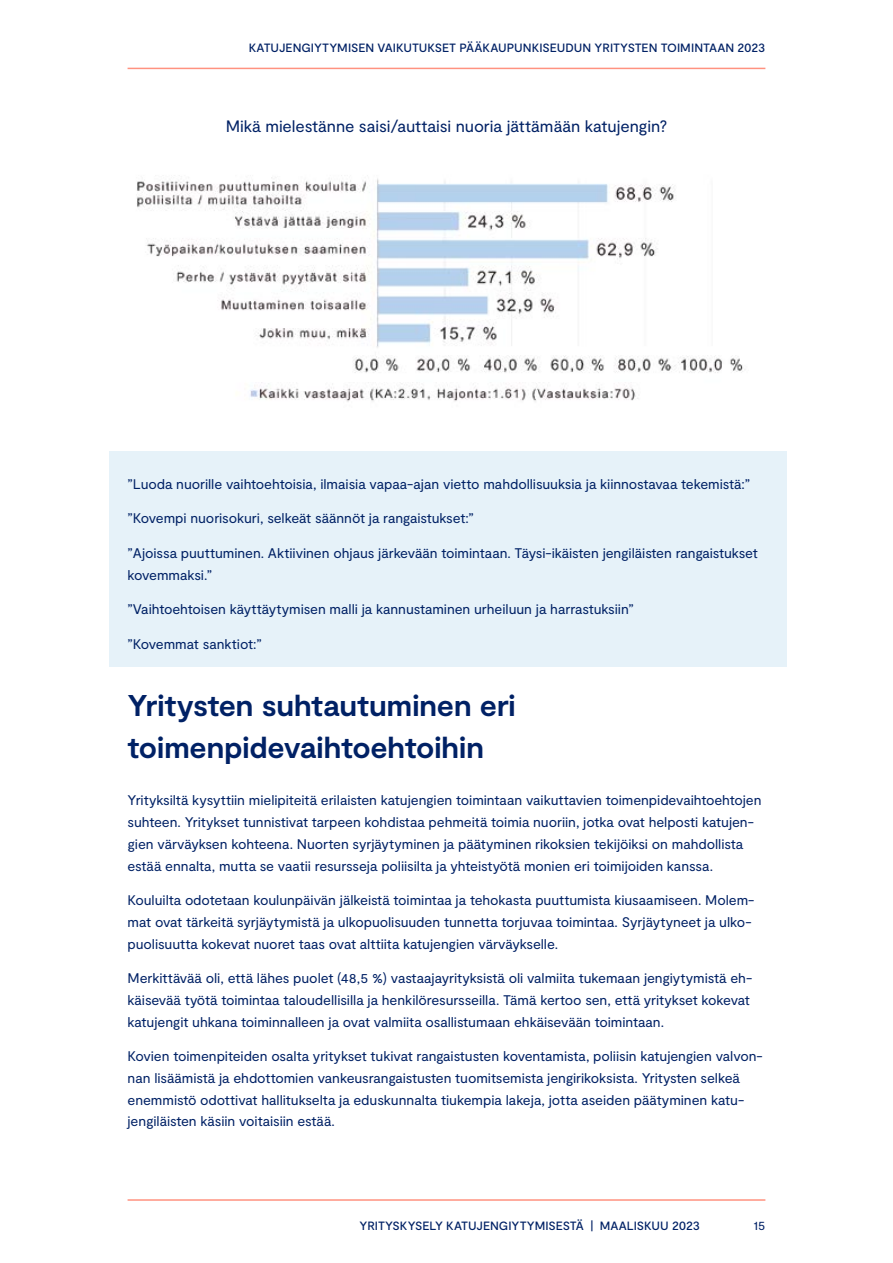
<style>
.page{position:relative;width:893px;height:1263px;background:#fff}
.page>*{position:absolute;margin:0;border:0;box-sizing:border-box;transform-origin:0 0}
.t1{font:700 30px/42px "Moderat";letter-spacing:-.005em;color:#002165}
.Kuvan___Kaavion_otsi{font:16.5px "Moderat";letter-spacing:-.005em;color:#002165}
.Leipäteksti{font:13.95px/21.8px "Moderat";letter-spacing:-.005em;color:#002165}
.t2{font:12.75px "Moderat";color:#002165}
.t3{font:500 12px "Moderat";letter-spacing:-.005em;color:#002165}
</style>
<div class="page">
<hr style="left:128px;top:1199px;width:637px;height:2px;background:#ff9280">
<hr style="left:128px;top:68px;width:637px;height:1px;background:#ff9280">
<div style="left:109px;top:451px;width:678px;height:216px;background:#e6f2f9"></div>
<img style="left:137px;top:177px;width:606px;height:225px">
<p class="t3" style="left:249px;top:41px;width:518px">KATUJENGIYTYMISEN VAIKUTUKSET PÄÄKAUPUNKISEUDUN YRITYSTEN TOIMINTAAN 2023</p>
<p class="Kuvan___Kaavion_otsi" style="left:226px;top:117px;width:443px">Mikä mielestänne saisi/auttaisi nuoria jättämään katujengin?</p>
<p class="Leipäteksti" style="left:128px;top:473px;width:624px">”Luoda nuorille vaihtoehtoisia, ilmaisia vapaa-ajan vietto mahdollisuuksia ja kiinnostavaa tekemistä:”</p>
<p class="Leipäteksti" style="left:128px;top:508px;width:348px">”Kovempi nuorisokuri, selkeät säännöt ja rangaistukset:”</p>
<p class="Leipäteksti" style="left:128px;top:542px;width:632px">”Ajoissa puuttuminen. Aktiivinen ohjaus järkevään toimintaan. Täysi-ikäisten jengiläisten rangaistukset kovemmaksi.”</p>
<p class="Leipäteksti" style="left:128px;top:599px;width:508px">”Vaihtoehtoisen käyttäytymisen malli ja kannustaminen urheiluun ja harrastuksiin”</p>
<p class="Leipäteksti" style="left:128px;top:633px;width:136px">”Kovemmat sanktiot:”</p>
<h2 class="t1" style="left:128px;top:686px;width:390px">Yritysten suhtautuminen eri toimenpidevaihtoehtoihin</h2>
<p class="Leipäteksti" style="left:128px;top:790px;width:636px">Yrityksiltä kysyttiin mielipiteitä erilaisten katujengien toimintaan vaikuttavien toimenpidevaihtoehtojen suhteen. Yritykset tunnistivat tarpeen kohdistaa pehmeitä toimia nuoriin, jotka ovat helposti katujen&shy;gien värväyksen kohteena. Nuorten syrjäytyminen ja päätyminen rikoksien tekijöiksi on mahdollista estää ennalta, mutta se vaatii resursseja poliisilta ja yhteistyötä monien eri toimijoiden kanssa.</p>
<p class="Leipäteksti" style="left:128px;top:890px;width:628px">Kouluilta odotetaan koulunpäivän jälkeistä toimintaa ja tehokasta puuttumista kiusaamiseen. Molem&shy;mat ovat tärkeitä syrjäytymistä ja ulkopuolisuuden tunnetta torjuvaa toimintaa. Syrjäytyneet ja ulko&shy;puolisuutta kokevat nuoret taas ovat alttiita katujengien värväykselle.</p>
<p class="Leipäteksti" style="left:128px;top:968px;width:626px">Merkittävää oli, että lähes puolet (48,5 %) vastaajayrityksistä oli valmiita tukemaan jengiytymistä eh&shy;käisevää työtä toimintaa taloudellisilla ja henkilöresursseilla. Tämä kertoo sen, että yritykset kokevat katujengit uhkana toiminnalleen ja ovat valmiita osallistumaan ehkäisevään toimintaan.</p>
<p class="Leipäteksti" style="left:128px;top:1046px;width:637px">Kovien toimenpiteiden osalta yritykset tukivat rangaistusten koventamista, poliisin katujengien valvon&shy;nan lisäämistä ja ehdottomien vankeusrangaistusten tuomitsemista jengirikoksista. Yritysten selkeä enemmistö odottivat hallitukselta ja eduskunnalta tiukempia lakeja, jotta aseiden päätyminen katu&shy;jengiläisten käsiin voitaisiin estää.</p>
<p class="t3" style="left:360px;top:1219px;width:342px">YRITYSKYSELY KATUJENGIYTYMISESTÄ | MAALISKUU 2023</p>
<p class="t2" style="left:753px;top:1218px;width:13px">15</p>
</div>
